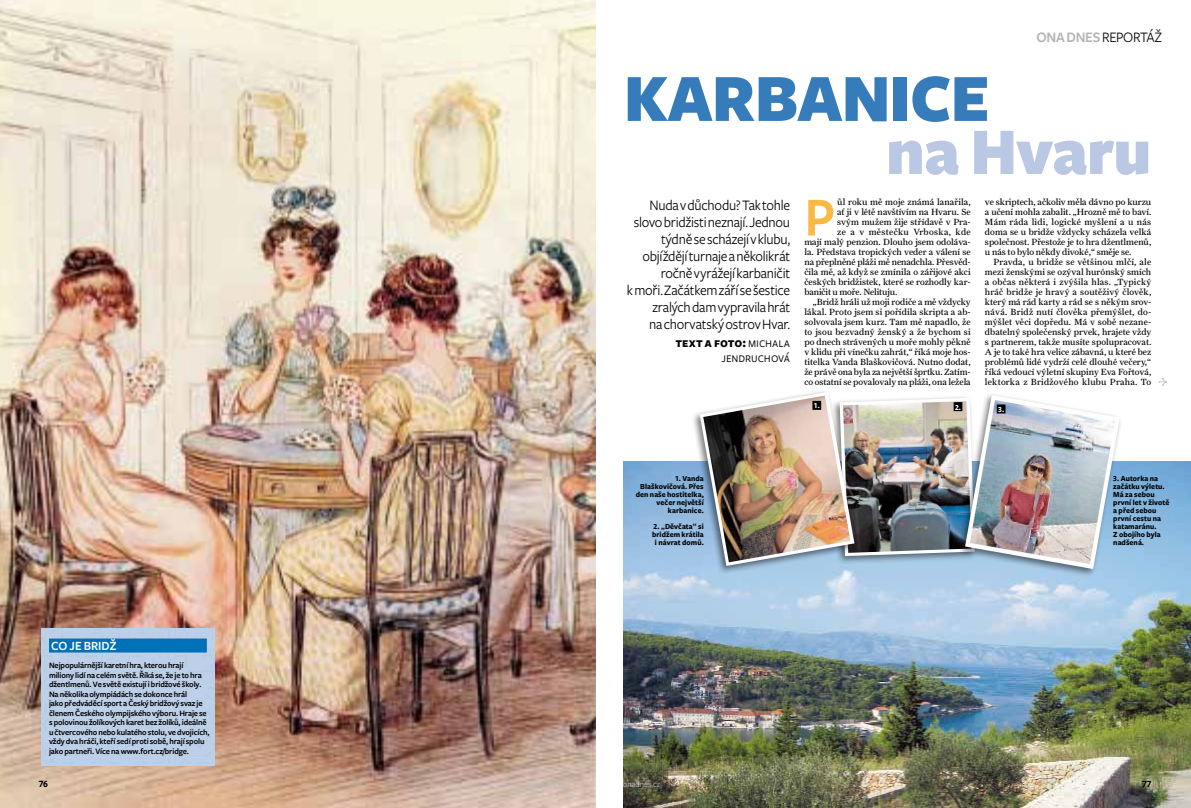
<style>
.page{position:relative;width:1191px;height:808px;background:#fff}
.page>*{position:absolute;margin:0;border:0;box-sizing:border-box;transform-origin:0 0}
.t1{font:900 70px "Freight Sans CE";letter-spacing:-.01em;color:#367cbb;scale:.95 1}
.t2{font:900 69px "Freight Sans CE";letter-spacing:-.01em;color:#bac8e4;scale:.95 1}
.t3{font:600 57px "Freight Sans CE";color:#f9b943;scale:.95 1}
.t4{font:15px/17px "Freight Sans CE";letter-spacing:-.015em;color:#000;text-align:right;scale:.95 1}
.t5{font:14px/15px "Freight Sans SCCE";letter-spacing:-.005em;color:#000;text-align:right;scale:.95 1}
.t6{font:600 13px "Freight Sans CE";color:#fff;scale:.95 1}
.t7{font:700 10px "Freight Sans SCCE";color:#000;scale:.95 1}
.t8{font:9px/10px "Farnham Text CE";color:#000;text-align:justify}
.t9{font:9px "Farnham Text CE";letter-spacing:.02em;color:#000}
.t10{font:9px "Farnham Text CE";letter-spacing:.03em;color:#000}
.t11{font:9px "Freight Sans CE";color:#bec1ca;scale:.95 1}
.t12{font:600 8.5px/9.5px "Freight Sans CE";letter-spacing:-.015em;color:#000}
.t13{font:700 8px/8px "Freight Sans CE";letter-spacing:.01em;color:#000;text-align:right;scale:.95 1}
.t14{font:700 8px "Freight Sans SCCE";color:#fff;scale:.95 1}
.s1{font-weight:600;color:#b1b3b4}
.s2{font-weight:700}
.s3{font-family:"Freight Sans SCCE"}
.s4{font-family:"Farnham Text CE"}
</style>
<div class="page">
<svg style="left:1158px;top:378px;width:8px;height:8px"></svg>
<img style="left:624px;top:461px;width:567px;height:347px">
<img style="left:0;top:0;width:595px;height:808px">
<div style="left:41px;top:628px;width:173px;height:136px;background:#bdd0e9"></div>
<div style="left:49px;top:638px;width:158px;height:14px;background:#0070b8"></div>
<div style="left:956px;top:391px;width:166px;height:186px;background:#000;opacity:.5"></div>
<div style="left:690px;top:388px;width:166px;height:186px;background:#000;opacity:.5"></div>
<img style="left:699px;top:392px;width:420px;height:177px">
<img style="left:703px;top:396px;width:147px;height:166px">
<div style="left:812px;top:401px;width:9px;height:9px;background:#000"></div>
<div style="left:996px;top:404px;width:9px;height:9px;background:#000"></div>
<div style="left:953px;top:402px;width:9px;height:9px;background:#000"></div>
<h3 class="t4" style="left:1036px;top:29px;width:134px"><span class="s1">ona dnes</span>reportáž</h3>
<h1 class="t1" style="left:624px;top:57px;width:386px">Karbanice</h1>
<h2 class="t2" style="left:886px;top:111px;width:281px">na Hvaru</h2>
<h3 class="t3" style="left:804px;top:184px;width:34px">P</h3>
<p class="t8" style="left:837px;top:197px;width:135px">ůl roku mě moje známá lanařila,</p>
<p class="t8" style="left:985px;top:197px;width:168px">ve skriptech, ačkoliv měla dávno po kurzu a učení mohla zabalit. „Hrozně mě to baví.<br>Mám ráda lidi, logické myšlení a u nás doma se u bridže vždycky scházela velká společnost. Přestože je to hra džentlmenů, u nás to bylo někdy divoké,“ směje se.</p>
<p class="t8" style="left:985px;top:257px;width:168px;text-indent:9px">Pravda, u bridže se většinou mlčí, ale mezi ženskými se ozýval hurónský smích a občas některá i zvýšila hlas. „Typický hráč bridže je hravý a soutěživý člověk, který má rád karty a rád se s někým srov&shy;nává. Bridž nutí člověka přemýšlet, do&shy;mýšlet věci dopředu. Má v sobě nezane&shy;dbatelný společenský prvek, hrajete vždy s partnerem, takže musíte spolupracovat.<br>A je to také hra velice zábavná, u které bez problémů lidé vydrží celé dlouhé večery,“ říká vedoucí výletní skupiny Eva Fořtová, lektorka z Bridžového klubu Praha. To</p>
<h3 class="t4" style="left:627px;top:197px;width:173px">Nuda vdůchodu? Tak tohle slovo bridžisti neznají. Jednou týdně se scházejí vklubu, objíždějí turnaje aněkolikrát ročně vyrážejí karbaničit kmoři. Začátkem září se šestice zralých dam vypravila hrát nachorvatský ostrov Hvar.</h3>
<h3 class="t5" style="left:675px;top:335px;width:122px"><span class="s2">text afoto:</span> michala jendruchová</h3>
<p class="t8" style="left:837px;top:207px;width:135px">ať ji v létě navštívím na Hvaru. Se</p>
<p class="t8" style="left:837px;top:217px;width:135px">svým mužem žije střídavě v Pra-</p>
<p class="t10" style="left:837px;top:227px;width:135px">ze a v městečku Vrboska, kde</p>
<p class="t8" style="left:804px;top:237px;width:168px">mají malý penzion. Dlouho jsem odoláva-</p>
<p class="t8" style="left:804px;top:247px;width:168px">la. Představa tropických veder a válení se</p>
<p class="t8" style="left:804px;top:257px;width:168px">na přeplněné pláži mě nenadchla. Přesvěd-</p>
<p class="t8" style="left:804px;top:267px;width:168px">čila mě, až když se zmínila o zářijové akci</p>
<p class="t8" style="left:804px;top:277px;width:168px">českých bridžistek, které se rozhodly kar-</p>
<p class="t8" style="left:804px;top:287px;width:94px">baničit u moře. Nelituju.</p>
<p class="t8" style="left:813px;top:297px;width:159px">„Bridž hráli už moji rodiče a mě vždycky</p>
<p class="t8" style="left:804px;top:307px;width:168px">lákal. Proto jsem si pořídila skripta a ab-</p>
<p class="t8" style="left:804px;top:317px;width:168px">solvovala jsem kurz. Tam mě napadlo, že</p>
<p class="t9" style="left:804px;top:327px;width:168px">to jsou bezvadný ženský a že bychom si</p>
<p class="t8" style="left:804px;top:337px;width:168px">po dnech strávených u moře mohly pěkně</p>
<p class="t8" style="left:804px;top:347px;width:168px">v klidu při vínečku zahrát,“ říká moje hos-</p>
<p class="t8" style="left:804px;top:357px;width:168px">titelka Vanda Blaškovičová. Nutno dodat,</p>
<p class="t8" style="left:804px;top:367px;width:168px">že právě ona byla za největší šprtku. Zatím-</p>
<p class="t8" style="left:804px;top:377px;width:168px">co ostatní se povalovaly na pláži, ona ležela</p>
<h3 class="t6" style="left:51px;top:638px;width:70px">Co je bridž</h3>
<p class="t12" style="left:49px;top:661px;width:162px">Nejpopulárnější karetní hra, kterou hrají miliony lidí na celém světě. Říká se, že je to hra džentlmenů. Ve světě existují ibridžové školy.<br>Naněkolika olympiádách se dokonce hrál<br>jako předváděcí sport aČeský bridžový svaz je členem Českého olympijského výboru. Hraje se spolovinou žolíkových karet bez žolíků, ideálně učtvercového nebo kulatého stolu, vedvojicích, vždy dva hráči, kteří sedí proti sobě, hrají spolu jako partneři. Více nawww.fort.cz/bridge.</p>
<p class="t13" style="left:636px;top:474px;width:73px"><span class="s3">1.</span> Vanda<br>Blaškovičová. Přes den naše hostitelka, večer největší karbanice.</p>
<p class="t13" style="left:652px;top:522px;width:56px;text-align:center"><span class="s3">2.</span> <span class="s4">„</span>Děvčata<span class="s4">“</span> si bridžem krátila i návrat domů.</p>
<p class="t14" style="left:814px;top:401px;width:8px">1.</p>
<p class="t14" style="left:955px;top:402px;width:8px">2.</p>
<p class="t14" style="left:998px;top:405px;width:8px">3.</p>
<p class="t13" style="left:1113px;top:474px;width:61px;text-align:left"><span class="s3">3.</span> Autorka na začátku výletu.<br>Má za sebou první let v životě a před sebou první cestu na katamaránu.<br>Z obojího byla nadšená.</p>
<p class="t7" style="left:39px;top:778px;width:11px">76</p>
<p class="t11" style="left:623px;top:778px;width:41px">onadnes.cz</p>
<p class="t7" style="left:1142px;top:778px;width:11px">77</p>
</div>
